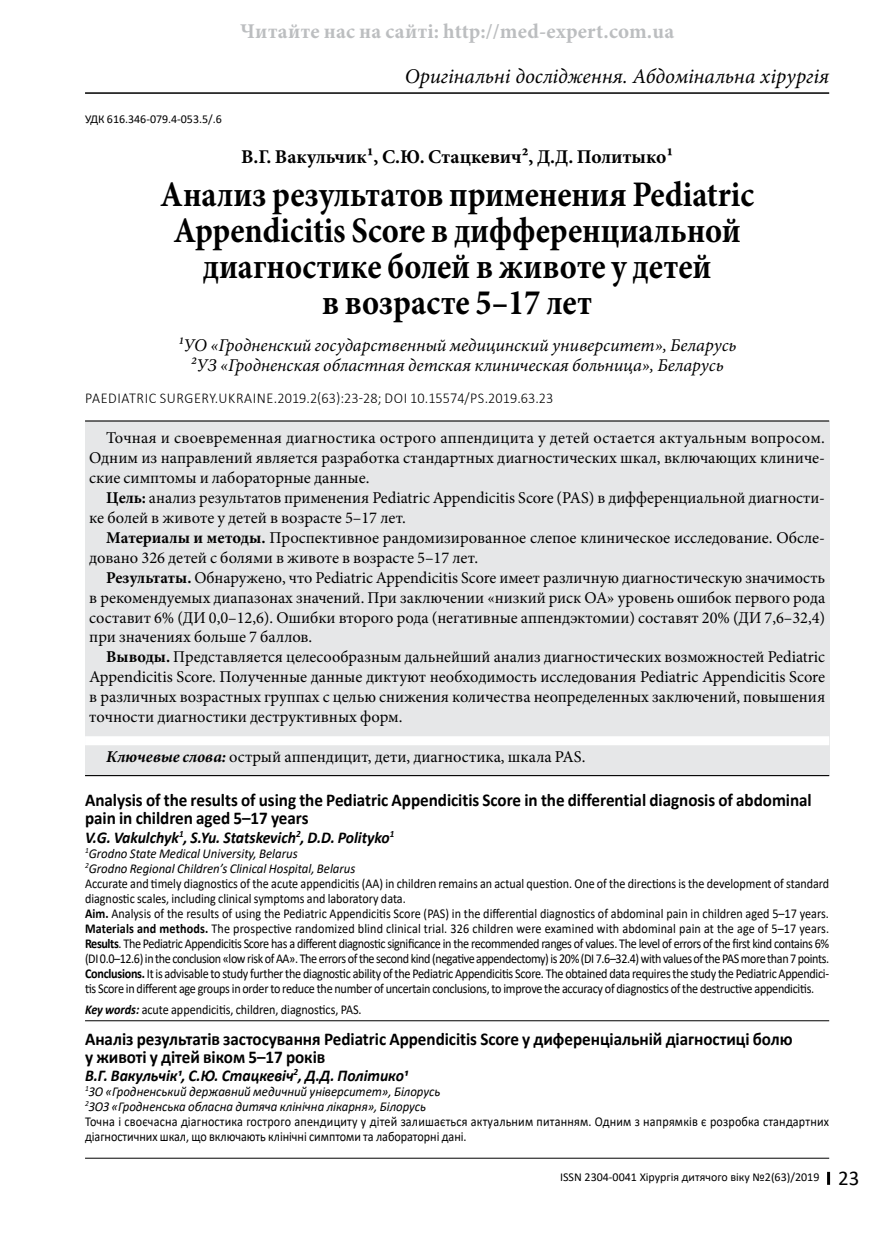
<style>
.page{position:relative;width:893px;height:1234px;background:#fff}
.page>*{position:absolute;margin:0;border:0;box-sizing:border-box;transform-origin:0 0}
.t1{font:700 36px/36px "Minion Pro";color:#000;text-align:center;scale:.9 1}
.t2{font:italic 21px "Minion Pro";color:#000}
.t3{font:700 21px "Minion Pro";letter-spacing:.01em;color:#bcbec0}
.t4{font:700 19.5px "Minion Pro";color:#000}
.t5{font:700 18px/18px "Calibri";letter-spacing:-.005em;color:#000;scale:.95 1}
.t6{font:italic 18px/20px "Minion Pro";color:#000;text-align:center}
.t7{font:16.5px/20px "Minion Pro";color:#000;text-align:justify}
.t8{font:italic 700 16.5px "Calibri";letter-spacing:-.005em;color:#000;scale:.95 1}
.t9{font:300 15px "Calibri";letter-spacing:.035em;color:#000;scale:.95 1}
.t10{font:13.5px/15px "Calibri";letter-spacing:-.005em;color:#000;scale:.9 1}
.t11{font:13.5px/15px "Calibri";letter-spacing:.015em;color:#000;scale:.9 1}
.t12{font:12px "Calibri";color:#000}
.s1{font-weight:700}
.s2{font-weight:700;font-style:italic}
.s3{font-style:italic}
.s4{font-size:21px}
</style>
<div class="page">
<hr style="left:85px;top:92px;width:744px;height:2px;background:#000">
<svg style="left:827px;top:1171px;width:3px;height:13px"></svg>
<hr style="left:85px;top:1157px;width:744px;height:1px;background:#000">
<div style="left:85px;top:421px;width:744px;height:354px;background:#e6e7e8"></div>
<hr style="left:85px;top:420px;width:744px;height:1px;background:#000">
<div style="left:85px;top:736px;width:744px;height:9px;background:#fff"></div>
<hr style="left:85px;top:774px;width:744px;height:2px;background:#000">
<hr style="left:85px;top:1020px;width:744px;height:1px;background:#000">
<h2 class="t3" style="left:240px;top:16px;width:435px">Читайте нас на сайті: http://med-expert.com.ua</h2>
<p class="t12" style="left:85px;top:111px;width:138px">УДК 616.346-079.4-053.5/.6</p>
<h2 class="t2" style="left:405px;top:62px;width:426px">Оригінальні дослідження. Абдомінальна хірургія</h2>
<h3 class="t4" style="left:241px;top:143px;width:434px">В.Г. Вакульчик1, С.Ю. Стацкевич2, Д.Д. Политыко1</h3>
<h1 class="t1" style="left:160px;top:176px;width:661px">Анализ результатов применения Pediatric Appendicitis Score в дифференциальной диагностике болей в животе у детей<br>в возрасте 5–17 лет</h1>
<h3 class="t6" style="left:178px;top:335px;width:560px">1УО «Гродненский государственный медицинский университет», Беларусь<br>2УЗ «Гродненская областная детская клиническая больница», Беларусь</h3>
<p class="t9" style="left:85px;top:389px;width:494px">PAEDIATRIC SURGERY.UKRAINE.2019.2(63):23-28; DOI 10.15574/PS.2019.63.23</p>
<p class="t7" style="left:89px;top:427px;width:737px;text-indent:17px">Точная и своевременная диагностика острого аппендицита у детей остается актуальным вопросом.<br>Одним из направлений является разработка стандартных диагностических шкал, включающих клиниче&shy;ские симптомы и лабораторные данные.</p>
<p class="t7" style="left:89px;top:487px;width:737px;text-indent:17px"><span class="s1">Цель:</span> анализ результатов применения Pediatric Appendicitis Score (PAS) в дифференциальной диагности&shy;ке болей в животе у детей в возрасте 5–17 лет.</p>
<p class="t7" style="left:89px;top:527px;width:737px;text-indent:17px"><span class="s1">Материалы и методы.</span> Проспективное рандомизированное слепое клиническое исследование. Обсле&shy;довано 326 детей с болями в животе в возрасте 5–17 лет.</p>
<p class="t7" style="left:89px;top:567px;width:737px;text-indent:17px"><span class="s1">Результаты.</span> Обнаружено, что Pediatric Appendicitis Score имеет различную диагностическую значимость в рекомендуемых диапазонах значений. При заключении «низкий риск ОА» уровень ошибок первого рода составит 6% (ДИ 0,0–12,6). Ошибки второго рода (негативные аппендэктомии) составят 20% (ДИ 7,6–32,4) при значениях больше 7 баллов.</p>
<p class="t7" style="left:89px;top:647px;width:737px;text-indent:17px"><span class="s1">Выводы.</span> Представляется целесообразным дальнейший анализ диагностических возможностей Pediatric Appendicitis Score. Полученные данные диктуют необходимость исследования Pediatric Appendicitis Score в различных возрастных группах с целью снижения количества неопределенных заключений, повышения точности диагностики деструктивных форм.</p>
<p class="t7" style="left:106px;top:747px;width:481px"><span class="s2">Ключевые слова:</span> острый аппендицит, дети, диагностика, шкала PAS.</p>
<h3 class="t5" style="left:85px;top:791px;width:767px">Analysis of the results of using the Pediatric Appendicitis Score in the differential diagnosis of abdominal pain in children aged 5–17 years</h3>
<p class="t8" style="left:85px;top:825px;width:327px">V.G. Vakulchyk<sup>1</sup>, S.Yu. Statskevich<sup>2</sup>, D.D. Polityko<sup>1</sup></p>
<p class="t10" style="left:85px;top:845px;width:828px"><sup>1</sup><span class="s3">Grodno State Medical University, Belarus<br></span><sup>2</sup><span class="s3">Grodno Regional Children’s Clinical Hospital, Belarus<br></span>Accurate and timely diagnostics of the acute appendicitis (AA) in children remains an actual question. One of the directions is the development of standard diagnostic scales, including clinical symptoms and laboratory data.<br><span class="s1">Aim.</span> Analysis of the results of using the Pediatric Appendicitis Score (PAS) in the differential diagnostics of abdominal pain in children aged 5–17 years.<br><span class="s1">Materials and methods.</span> The prospective randomized blind clinical trial. 326 children were examined with abdominal pain at the age of 5–17 years.<br><span class="s1">Results</span>. The Pediatric Appendicitis Score has a different diagnostic significance in the recommended ranges of values. The level of errors of the first kind contains 6% (DI 0.0–12.6) in the conclusion «low risk of AA». The errors of the second kind (negative appendectomy) is 20% (DI 7.6–32.4) with values of the PAS more than 7 points.<br><span class="s1">Conclusions.</span> It is advisable to study further the diagnostic ability of the Pediatric Appendicitis Score. The obtained data requires the study the Pediatric Appendici&shy;tis Score in different age groups in order to reduce the number of uncertain conclusions, to improve the accuracy of diagnostics of the destructive appendicitis.</p>
<p class="t10" style="left:85px;top:1001px;width:309px"><span class="s2">Key words:</span> acute appendicitis, children, diagnostics, PAS.</p>
<h3 class="t5" style="left:85px;top:1029px;width:746px">Аналіз результатів застосування Pediatric Appendicitis Score у диференціальнiй діагностицi болю у животі у дітей віком 5–17 років</h3>
<p class="t8" style="left:85px;top:1063px;width:341px">В.Г. Вакульчік1, С.Ю. Стацкевіч<sup>2</sup>, Д.Д. Політико1</p>
<p class="t11" style="left:85px;top:1083px;width:828px"><sup>1</sup><span class="s3">ЗО «Гродненський державний медичний університет», Білорусь<br></span><sup>2</sup><span class="s3">ЗОЗ «Гродненська обласна дитяча клінічна лікарня», Білорусь<br></span>Точна і своєчасна діагностика гострого апендициту у дітей залишається актуальним питанням. Одним з напрямків є розробка стандартних діагностичних шкал, що включають клінічні симптоми та лабораторні дані.</p>
<p class="t12" style="left:560px;top:1167px;width:301px">ISSN 2304-0041 Хірургія дитячого віку №2(63)/2019 <span class="s4">23</span></p>
</div>
